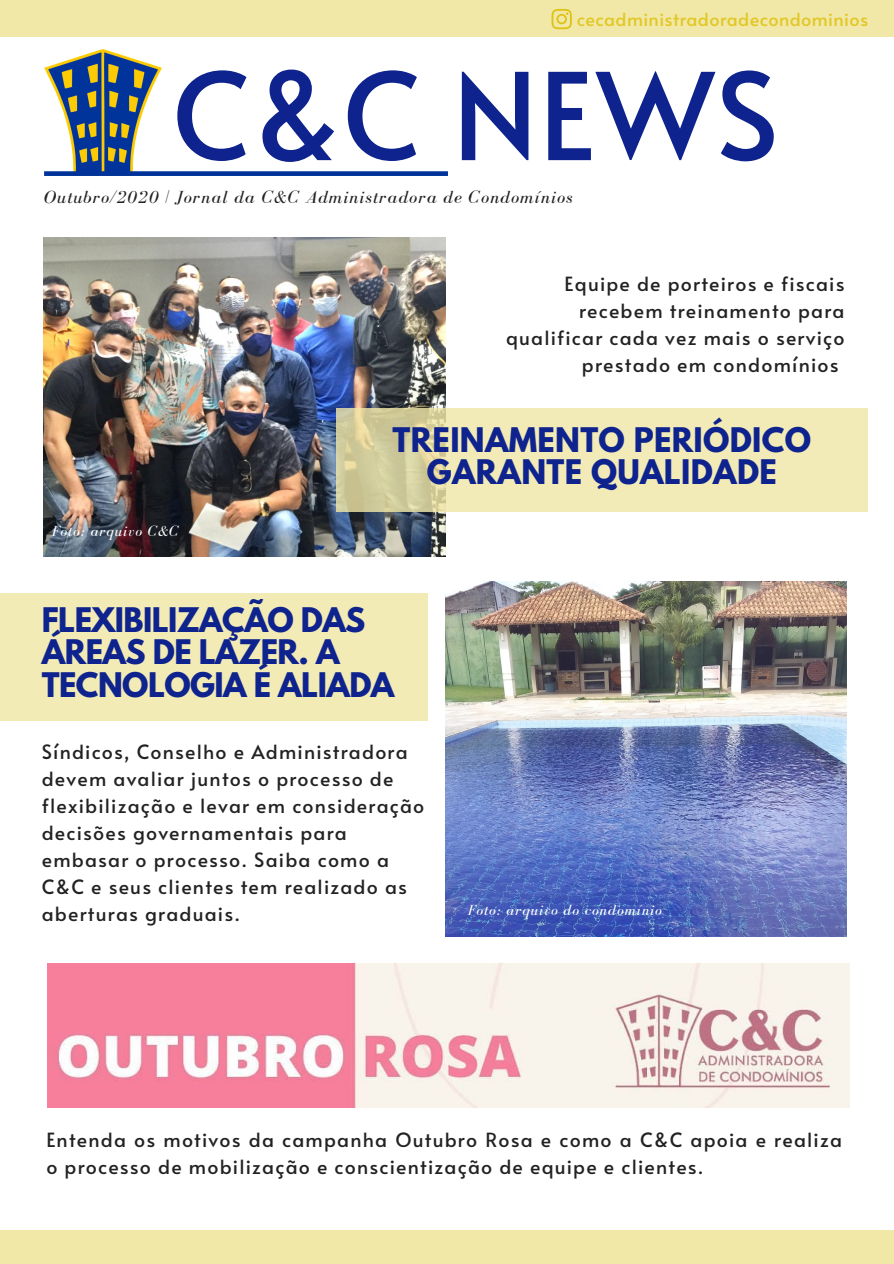
<style>
.page{position:relative;width:894px;height:1264px;background:#fff}
.page>*{position:absolute;margin:0;border:0;box-sizing:border-box;transform-origin:0 0}
.t1{font:120.15px "Alata";color:#0e238d}
.t2{font:700 30px/32.7px "League Spartan";letter-spacing:-.02em;color:#0e238d}
.t3{font:700 30px/32.7px "League Spartan";letter-spacing:.01em;color:#0e238d;text-align:center}
.t4{font:19.5px/27px "Alata";letter-spacing:.06em;color:#222}
.t5{font:italic 18px "Bodoni FLF";letter-spacing:.06em;color:#222}
.t6{font:18px "Alata";letter-spacing:.02em;color:#e1c825}
.t7{font:italic 15px "Bodoni FLF";letter-spacing:.06em;color:#fff}
</style>
<div class="page">
<div style="left:0;top:1230px;width:893px;height:33px;background:#f1e7a7"></div>
<div style="left:0;top:0;width:893px;height:37px;background:#f1e7a7"></div>
<img style="left:44px;top:237px;width:401px;height:319px">
<img style="left:445px;top:581px;width:401px;height:355px">
<img style="left:47px;top:964px;width:802px;height:142px">
<svg style="left:336px;top:408px;width:531px;height:103px;background:#ece4b1"></svg>
<div style="left:0;top:593px;width:427px;height:127px;background:#f3ebb6"></div>
<svg style="left:551px;top:9px;width:20px;height:20px"></svg>
<img style="left:45px;top:50px;width:403px;height:126px">
<p class="t6" style="left:576px;top:6px;width:293px">cecadministradoradecondominios</p>
<h1 class="t1" style="left:172px;top:28px;width:608px">C&amp;C NEWS</h1>
<p class="t5" style="left:44px;top:187px;width:530px">Outubro/2020 | Jornal da C&amp;C Administradora de Condomínios</p>
<p class="t4" style="left:564px;top:269px;width:281px">Equipe de porteiros e fiscais</p>
<p class="t4" style="left:579px;top:296px;width:267px">recebem treinamento para</p>
<p class="t4" style="left:506px;top:323px;width:340px">qualificar cada vez mais o serviço</p>
<p class="t4" style="left:581px;top:350px;width:258px">prestado em condomínios</p>
<p class="t7" style="left:52px;top:523px;width:128px">Foto: arquivo C&amp;C</p>
<h2 class="t3" style="left:392px;top:427px;width:420px">TREINAMENTO PERIÓDICO<br>GARANTE QUALIDADE</h2>
<h2 class="t2" style="left:42px;top:607px;width:354px">FLEXIBILIZAÇÃO DAS<br>ÁREAS DE LAZER. A<br>TECNOLOGIA É ALIADA</h2>
<p class="t4" style="left:42px;top:737px;width:384px">Síndicos, Conselho e Administradora devem avaliar juntos o processo de flexibilização e levar em consideração decisões governamentais para embasar o processo. Saiba como a C&amp;C e seus clientes tem realizado as aberturas graduais.</p>
<p class="t7" style="left:467px;top:901px;width:196px">Foto: arquivo do condomínio</p>
<p class="t4" style="left:46px;top:1125px;width:797px">Entenda os motivos da campanha Outubro Rosa e como a C&amp;C apoia e realiza o processo de mobilização e conscientização de equipe e clientes.</p>
</div>
